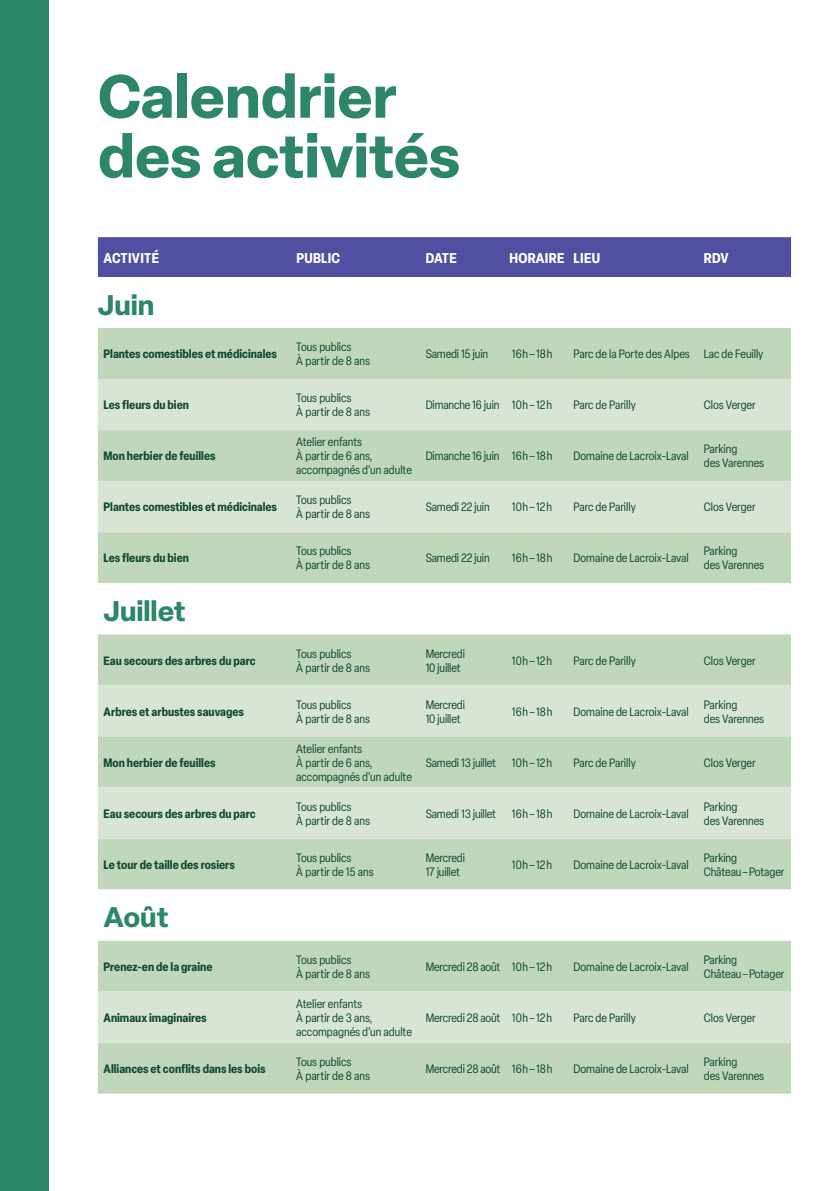
<style>
.page{position:relative;width:840px;height:1191px;background:#fff}
.page>*{position:absolute;margin:0;border:0;box-sizing:border-box;transform-origin:0 0}
.H3_-_Noir{font:700 60px/59.6px "Elza";color:#2d8668}
.Calendrier_-_Ligne_1{font:700 28px "Elza";color:#2d8668}
.Calendrier_-_Ligne_1-2{font:700 condensed 14px "Elza";letter-spacing:.02em;color:#fff}
.Activité_copie{font:condensed 12px/14px "Elza";color:#114834}
.Activité_copie-2{font:700 condensed 12px "Elza";color:#114834}
</style>
<div class="page">
<div style="left:0;top:0;width:49px;height:1191px;background:#2d8668"></div>
<div style="left:98px;top:237px;width:692px;height:40px;background:#504fa1"></div>
<div style="left:98px;top:328px;width:692px;height:765px;background:#c0d7bb"></div>
<svg style="left:98px;top:379px;width:692px;height:663px;background:#ccdec7"></svg>
<svg style="left:98px;top:583px;width:692px;height:357px"></svg>
<p class="H3_-_Noir" style="left:98px;top:65px;width:363px">Calendrier des activités</p>
<p class="Calendrier_-_Ligne_1-2" style="left:104px;top:248px;width:57px">ACTIVITÉ</p>
<p class="Calendrier_-_Ligne_1-2" style="left:296px;top:248px;width:45px">PUBLIC</p>
<p class="Calendrier_-_Ligne_1-2" style="left:425px;top:248px;width:32px">DATE</p>
<p class="Calendrier_-_Ligne_1-2" style="left:509px;top:248px;width:56px">HORAIRE</p>
<p class="Calendrier_-_Ligne_1-2" style="left:573px;top:248px;width:28px">LIEU</p>
<p class="Calendrier_-_Ligne_1-2" style="left:703px;top:248px;width:26px">RDV</p>
<p class="Calendrier_-_Ligne_1" style="left:98px;top:285px;width:58px">Juin</p>
<p class="Activité_copie-2" style="left:103px;top:345px;width:175px">Plantes comestibles et médicinales</p>
<p class="Activité_copie" style="left:296px;top:340px;width:75px">Tous publics<br>À partir de 8 ans</p>
<p class="Activité_copie" style="left:425px;top:347px;width:64px">Samedi 15 juin</p>
<p class="Activité_copie" style="left:511px;top:347px;width:42px">16 h – 18 h</p>
<p class="Activité_copie" style="left:573px;top:347px;width:118px">Parc de la Porte des Alpes</p>
<p class="Activité_copie" style="left:703px;top:347px;width:61px">Lac de Feuilly</p>
<p class="Activité_copie-2" style="left:103px;top:396px;width:87px">Les fleurs du bien</p>
<p class="Activité_copie" style="left:296px;top:391px;width:75px">Tous publics<br>À partir de 8 ans</p>
<p class="Activité_copie" style="left:425px;top:398px;width:75px">Dimanche 16 juin</p>
<p class="Activité_copie" style="left:511px;top:398px;width:42px">10 h – 12 h</p>
<p class="Activité_copie" style="left:573px;top:398px;width:64px">Parc de Parilly</p>
<p class="Activité_copie" style="left:703px;top:398px;width:53px">Clos Verger</p>
<p class="Activité_copie-2" style="left:103px;top:447px;width:113px">Mon herbier de feuilles</p>
<p class="Activité_copie" style="left:296px;top:435px;width:117px">Atelier enfants<br>À partir de 6 ans, accompagnés d’un adulte</p>
<p class="Activité_copie" style="left:425px;top:449px;width:75px">Dimanche 16 juin</p>
<p class="Activité_copie" style="left:511px;top:449px;width:42px">16 h – 18 h</p>
<p class="Activité_copie" style="left:573px;top:449px;width:116px">Domaine de Lacroix-Laval</p>
<p class="Activité_copie" style="left:703px;top:442px;width:62px">Parking<br>des Varennes</p>
<p class="Activité_copie-2" style="left:103px;top:499px;width:175px">Plantes comestibles et médicinales</p>
<p class="Activité_copie" style="left:296px;top:493px;width:75px">Tous publics<br>À partir de 8 ans</p>
<p class="Activité_copie" style="left:425px;top:500px;width:65px">Samedi 22 juin</p>
<p class="Activité_copie" style="left:511px;top:500px;width:42px">10 h – 12 h</p>
<p class="Activité_copie" style="left:573px;top:500px;width:64px">Parc de Parilly</p>
<p class="Activité_copie" style="left:703px;top:500px;width:53px">Clos Verger</p>
<p class="Activité_copie-2" style="left:103px;top:550px;width:87px">Les fleurs du bien</p>
<p class="Activité_copie" style="left:296px;top:544px;width:75px">Tous publics<br>À partir de 8 ans</p>
<p class="Activité_copie" style="left:425px;top:551px;width:65px">Samedi 22 juin</p>
<p class="Activité_copie" style="left:511px;top:551px;width:42px">16 h – 18 h</p>
<p class="Activité_copie" style="left:573px;top:551px;width:116px">Domaine de Lacroix-Laval</p>
<p class="Activité_copie" style="left:703px;top:544px;width:62px">Parking<br>des Varennes</p>
<p class="Calendrier_-_Ligne_1" style="left:103px;top:591px;width:84px">Juillet</p>
<p class="Activité_copie-2" style="left:103px;top:652px;width:153px">Eau secours des arbres du parc</p>
<p class="Activité_copie" style="left:296px;top:646px;width:75px">Tous publics<br>À partir de 8 ans</p>
<p class="Activité_copie" style="left:425px;top:646px;width:41px">Mercredi<br>10 juillet</p>
<p class="Activité_copie" style="left:511px;top:653px;width:42px">10 h – 12 h</p>
<p class="Activité_copie" style="left:573px;top:653px;width:64px">Parc de Parilly</p>
<p class="Activité_copie" style="left:703px;top:653px;width:53px">Clos Verger</p>
<p class="Activité_copie-2" style="left:103px;top:703px;width:142px">Arbres et arbustes sauvages</p>
<p class="Activité_copie" style="left:296px;top:697px;width:75px">Tous publics<br>À partir de 8 ans</p>
<p class="Activité_copie" style="left:425px;top:697px;width:41px">Mercredi<br>10 juillet</p>
<p class="Activité_copie" style="left:511px;top:704px;width:42px">16 h – 18 h</p>
<p class="Activité_copie" style="left:573px;top:704px;width:116px">Domaine de Lacroix-Laval</p>
<p class="Activité_copie" style="left:703px;top:697px;width:62px">Parking<br>des Varennes</p>
<p class="Activité_copie-2" style="left:103px;top:754px;width:113px">Mon herbier de feuilles</p>
<p class="Activité_copie" style="left:296px;top:741px;width:117px">Atelier enfants<br>À partir de 6 ans, accompagnés d’un adulte</p>
<p class="Activité_copie" style="left:425px;top:755px;width:72px">Samedi 13 juillet</p>
<p class="Activité_copie" style="left:511px;top:755px;width:42px">10 h – 12 h</p>
<p class="Activité_copie" style="left:573px;top:755px;width:64px">Parc de Parilly</p>
<p class="Activité_copie" style="left:703px;top:755px;width:53px">Clos Verger</p>
<p class="Activité_copie-2" style="left:103px;top:805px;width:153px">Eau secours des arbres du parc</p>
<p class="Activité_copie" style="left:296px;top:799px;width:75px">Tous publics<br>À partir de 8 ans</p>
<p class="Activité_copie" style="left:425px;top:806px;width:72px">Samedi 13 juillet</p>
<p class="Activité_copie" style="left:511px;top:806px;width:42px">16 h – 18 h</p>
<p class="Activité_copie" style="left:573px;top:806px;width:116px">Domaine de Lacroix-Laval</p>
<p class="Activité_copie" style="left:703px;top:799px;width:62px">Parking<br>des Varennes</p>
<p class="Activité_copie-2" style="left:103px;top:856px;width:133px">Le tour de taille des rosiers</p>
<p class="Activité_copie" style="left:296px;top:850px;width:79px">Tous publics<br>À partir de 15 ans</p>
<p class="Activité_copie" style="left:425px;top:850px;width:41px">Mercredi<br>17 juillet</p>
<p class="Activité_copie" style="left:511px;top:857px;width:42px">10 h – 12 h</p>
<p class="Activité_copie" style="left:573px;top:857px;width:116px">Domaine de Lacroix-Laval</p>
<p class="Activité_copie" style="left:703px;top:850px;width:82px">Parking<br>Château – Potager</p>
<p class="Calendrier_-_Ligne_1" style="left:103px;top:897px;width:66px">Août</p>
<p class="Activité_copie-2" style="left:103px;top:958px;width:110px">Prenez-en de la graine</p>
<p class="Activité_copie" style="left:296px;top:952px;width:75px">Tous publics<br>À partir de 8 ans</p>
<p class="Activité_copie" style="left:425px;top:959px;width:76px">Mercredi 28 août</p>
<p class="Activité_copie" style="left:511px;top:959px;width:42px">10 h – 12 h</p>
<p class="Activité_copie" style="left:573px;top:959px;width:116px">Domaine de Lacroix-Laval</p>
<p class="Activité_copie" style="left:703px;top:952px;width:82px">Parking<br>Château – Potager</p>
<p class="Activité_copie-2" style="left:103px;top:1009px;width:105px">Animaux imaginaires</p>
<p class="Activité_copie" style="left:296px;top:996px;width:117px">Atelier enfants<br>À partir de 3 ans, accompagnés d’un adulte</p>
<p class="Activité_copie" style="left:425px;top:1010px;width:76px">Mercredi 28 août</p>
<p class="Activité_copie" style="left:511px;top:1010px;width:42px">10 h – 12 h</p>
<p class="Activité_copie" style="left:573px;top:1010px;width:64px">Parc de Parilly</p>
<p class="Activité_copie" style="left:703px;top:1010px;width:53px">Clos Verger</p>
<p class="Activité_copie-2" style="left:103px;top:1060px;width:163px">Alliances et conflits dans les bois</p>
<p class="Activité_copie" style="left:296px;top:1054px;width:75px">Tous publics<br>À partir de 8 ans</p>
<p class="Activité_copie" style="left:425px;top:1061px;width:76px">Mercredi 28 août</p>
<p class="Activité_copie" style="left:511px;top:1061px;width:42px">16 h – 18 h</p>
<p class="Activité_copie" style="left:573px;top:1061px;width:116px">Domaine de Lacroix-Laval</p>
<p class="Activité_copie" style="left:703px;top:1054px;width:62px">Parking<br>des Varennes</p>
</div>
